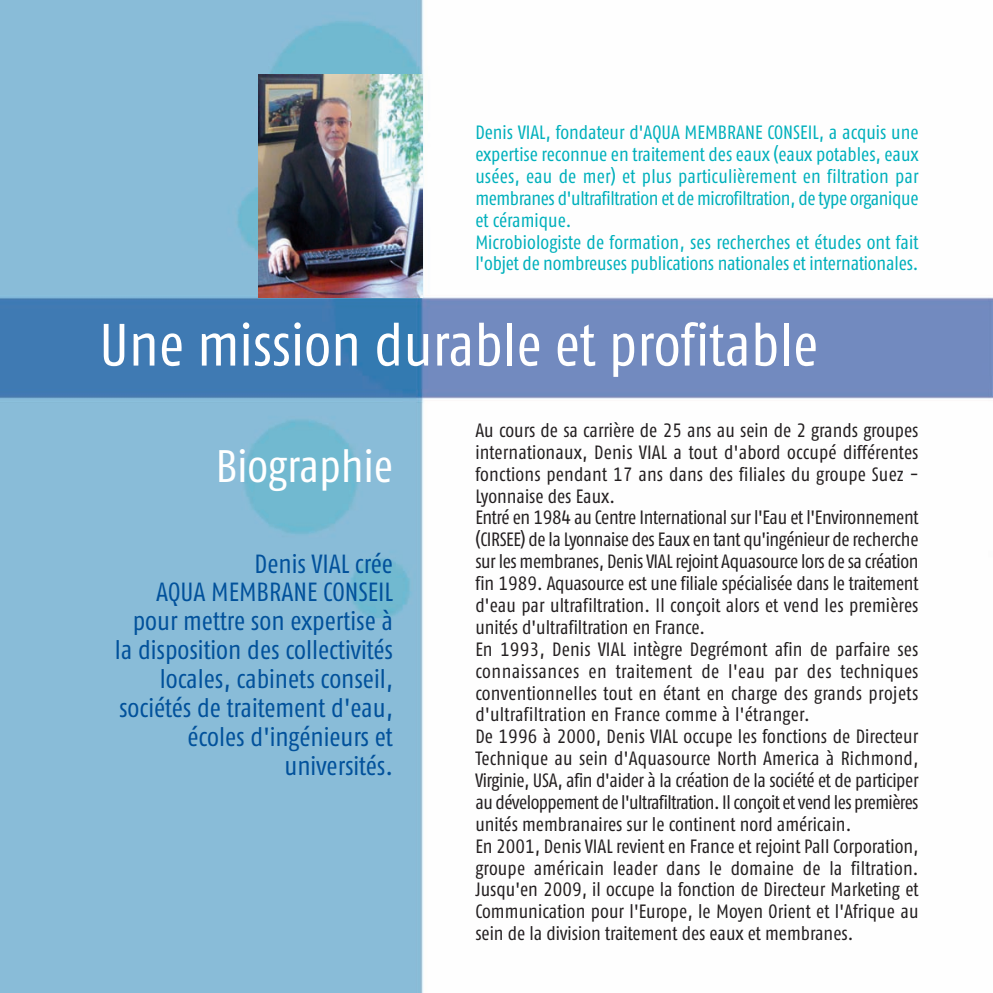
<style>
.page{position:relative;width:993px;height:993px;background:#fff}
.page>*{position:absolute;margin:0;border:0;box-sizing:border-box;transform-origin:0 0}
.t1{font:59.5px "Fago Co Regular Tf";color:#fff}
.t2{font:45.5px "Fago Co Regular Tf";color:#fff}
.t3{font:26.25px/28.9px "Fago Co Regular Tf";color:#01519b;text-align:right}
.t4{font:19.25px/21.9px "Fago Co Regular Tf";color:#231f20}
.t5{font:19.25px/21.9px "Fago Co Regular Tf";letter-spacing:-.005em;color:#00b0bc}
</style>
<div class="page">
<img style="left:0;top:0;width:992px;height:992px">
<img style="left:258px;top:74px;width:164px;height:223px">
<p class="t5" style="left:475px;top:123px;width:444px">Denis VIAL, fondateur d'AQUA MEMBRANE CONSEIL, a acquis une expertise reconnue en traitement des eaux (eaux potables, eaux usées, eau de mer) et plus particulièrement en filtration par membranes d'ultrafiltration et de microfiltration, de type organique et céramique.<br>Microbiologiste de formation, ses recherches et études ont fait l'objet de nombreuses publications nationales et internationales.</p>
<h1 class="t1" style="left:99px;top:324px;width:720px">Une mission durable et profitable</h1>
<h2 class="t2" style="left:216px;top:450px;width:179px">Biographie</h2>
<h3 class="t3" style="left:115px;top:551px;width:280px">Denis VIAL crée<br>AQUA MEMBRANE CONSEIL pour mettre son expertise à la disposition des collectivités locales, cabinets conseil, sociétés de traitement d'eau, écoles d'ingénieurs et universités.</h3>
<p class="t4" style="left:475px;top:421px;width:444px">Au cours de sa carrière de 25 ans au sein de 2 grands groupes internationaux, Denis VIAL a tout d'abord occupé différentes fonctions pendant 17 ans dans des filiales du groupe Suez - Lyonnaise des Eaux.<br>Entré en 1984 au Centre International sur l'Eau et l'Environnement (CIRSEE) de la Lyonnaise des Eaux en tant qu'ingénieur de recherche sur les membranes, Denis VIAL rejoint Aquasource lors de sa création fin 1989. Aquasource est une filiale spécialisée dans le traitement d'eau par ultrafiltration. Il conçoit alors et vend les premières unités d'ultrafiltration en France.<br>En 1993, Denis VIAL intègre Degrémont afin de parfaire ses connaissances en traitement de l'eau par des techniques conventionnelles tout en étant en charge des grands projets d'ultrafiltration en France comme à l'étranger.<br>De 1996 à 2000, Denis VIAL occupe les fonctions de Directeur Technique au sein d'Aquasource North America à Richmond, Virginie, USA, afin d'aider à la création de la société et de participer au développement de l'ultrafiltration. Il conçoit et vend les premières unités membranaires sur le continent nord américain.<br>En 2001, Denis VIAL revient en France et rejoint Pall Corporation, groupe américain leader dans le domaine de la filtration.<br>Jusqu'en 2009, il occupe la fonction de Directeur Marketing et Communication pour l'Europe, le Moyen Orient et l'Afrique au sein de la division traitement des eaux et membranes.</p>
</div>
